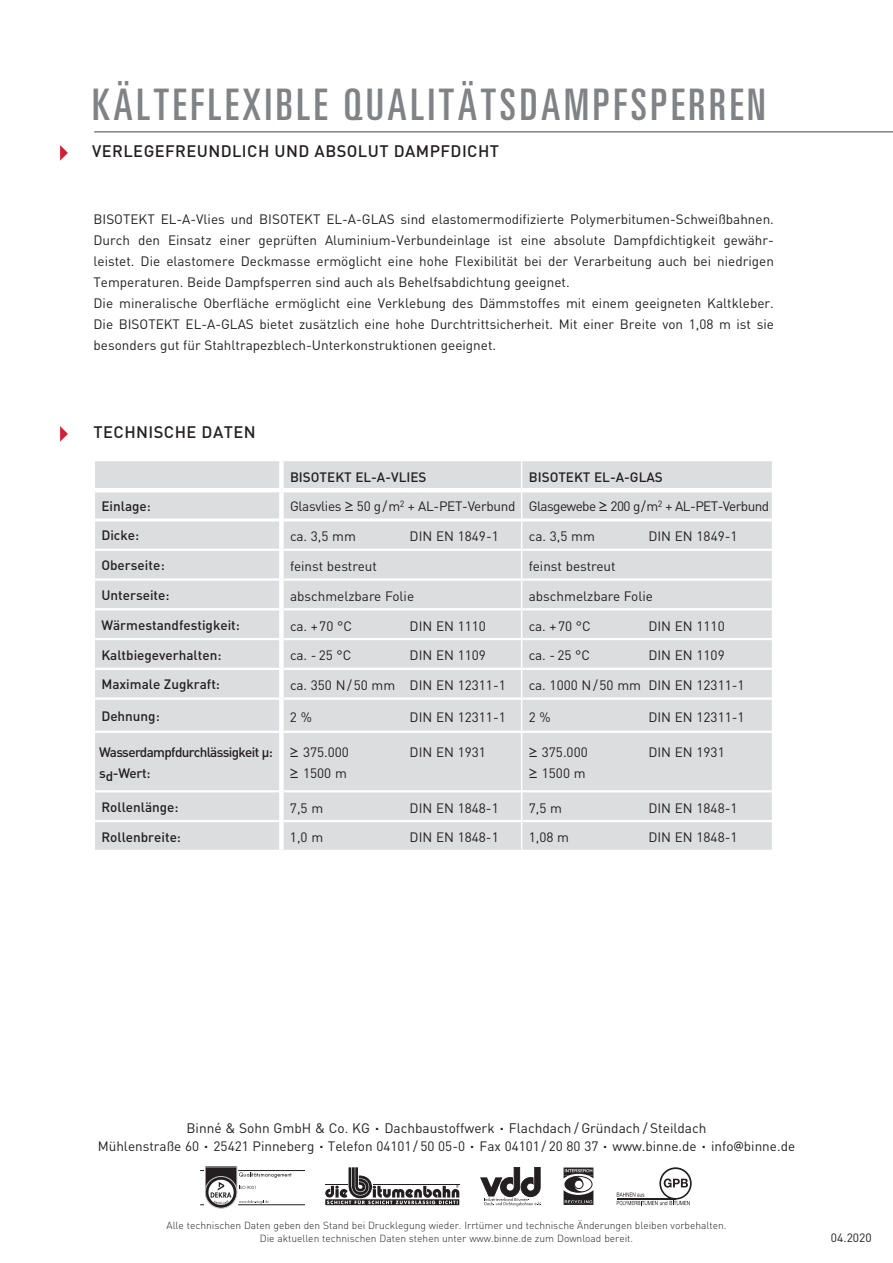
<style>
.page{position:relative;width:893px;height:1263px;background:#fff}
.page>*{position:absolute;margin:0;border:0;box-sizing:border-box;transform-origin:0 0}
.t1{font:ultra-condensed 43.5px "Univers";letter-spacing:.085em;color:#808285}
.t2{font:500 16.5px "DIN";letter-spacing:.025em;color:#231f20}
.t3{font:13.65px "DIN";color:#231f20}
.t4{font:13.5px/21px "DIN";color:#231f20}
.t5{font:500 13.5px "DIN";color:#231f20}
.t6{font:13.5px "DIN";letter-spacing:-.04em;color:#231f20}
.t7{font:500 13.5px/21px "DIN";letter-spacing:-.045em;color:#231f20}
.t8{font:12px "DIN";color:#231f20}
.t9{font:300 10.2px/12.3px "DIN";color:#231f20;text-align:center}
.s1{font-family:"Geneva"}
.s2{font-family:"Geneva";font-size:12px}
</style>
<div class="page">
<svg style="left:60px;top:145px;width:8px;height:16px"></svg>
<hr style="left:94px;top:131px;width:799px;height:2px;background:#808285">
<svg style="left:60px;top:426px;width:8px;height:16px"></svg>
<div style="left:95px;top:461px;width:677px;height:389px;background:#dcdddf"></div>
<svg style="left:521px;top:461px;width:1px;height:236px"></svg>
<hr style="left:521px;top:700px;width:1px;height:31px;background:#fff">
<hr style="left:521px;top:733px;width:1px;height:57px;background:#fff">
<svg style="left:521px;top:792px;width:1px;height:58px"></svg>
<hr style="left:95px;top:549px;width:184px;height:2px;background:#fff">
<hr style="left:284px;top:549px;width:238px;height:2px;background:#fff">
<hr style="left:522px;top:549px;width:250px;height:2px;background:#fff">
<hr style="left:95px;top:578px;width:184px;height:3px;background:#fff">
<hr style="left:284px;top:578px;width:238px;height:3px;background:#fff">
<hr style="left:522px;top:578px;width:250px;height:3px;background:#fff">
<hr style="left:95px;top:608px;width:184px;height:2px;background:#fff">
<hr style="left:284px;top:608px;width:238px;height:2px;background:#fff">
<hr style="left:522px;top:608px;width:250px;height:2px;background:#fff">
<hr style="left:95px;top:638px;width:184px;height:2px;background:#fff">
<hr style="left:284px;top:638px;width:238px;height:2px;background:#fff">
<hr style="left:522px;top:638px;width:250px;height:2px;background:#fff">
<hr style="left:95px;top:668px;width:184px;height:2px;background:#fff">
<hr style="left:284px;top:668px;width:238px;height:2px;background:#fff">
<hr style="left:522px;top:668px;width:250px;height:2px;background:#fff">
<hr style="left:95px;top:697px;width:184px;height:3px;background:#fff">
<hr style="left:284px;top:697px;width:238px;height:3px;background:#fff">
<hr style="left:522px;top:697px;width:250px;height:3px;background:#fff">
<hr style="left:95px;top:731px;width:184px;height:2px;background:#fff">
<hr style="left:284px;top:731px;width:238px;height:2px;background:#fff">
<hr style="left:522px;top:731px;width:250px;height:2px;background:#fff">
<hr style="left:95px;top:790px;width:184px;height:2px;background:#fff">
<hr style="left:284px;top:790px;width:238px;height:2px;background:#fff">
<hr style="left:522px;top:790px;width:250px;height:2px;background:#fff">
<hr style="left:95px;top:820px;width:184px;height:2px;background:#fff">
<hr style="left:284px;top:820px;width:238px;height:2px;background:#fff">
<hr style="left:522px;top:820px;width:250px;height:2px;background:#fff">
<hr style="left:95px;top:518px;width:184px;height:3px;background:#fff">
<hr style="left:284px;top:518px;width:238px;height:3px;background:#fff">
<hr style="left:522px;top:518px;width:250px;height:3px;background:#fff">
<div style="left:279px;top:461px;width:5px;height:27px;background:#fff"></div>
<div style="left:279px;top:492px;width:5px;height:28px;background:#fff"></div>
<div style="left:279px;top:520px;width:5px;height:30px;background:#fff"></div>
<div style="left:279px;top:550px;width:5px;height:29px;background:#fff"></div>
<div style="left:279px;top:579px;width:5px;height:30px;background:#fff"></div>
<div style="left:279px;top:609px;width:5px;height:30px;background:#fff"></div>
<div style="left:279px;top:639px;width:5px;height:30px;background:#fff"></div>
<div style="left:279px;top:669px;width:5px;height:29px;background:#fff"></div>
<div style="left:279px;top:698px;width:5px;height:34px;background:#fff"></div>
<div style="left:279px;top:732px;width:5px;height:59px;background:#fff"></div>
<div style="left:279px;top:791px;width:5px;height:30px;background:#fff"></div>
<div style="left:279px;top:821px;width:5px;height:29px;background:#fff"></div>
<hr style="left:95px;top:488px;width:186px;height:4px;background:#fff">
<hr style="left:281px;top:488px;width:241px;height:4px;background:#fff">
<hr style="left:522px;top:488px;width:250px;height:4px;background:#fff">
<svg style="left:481px;top:1167px;width:60px;height:39px"></svg>
<svg style="left:564px;top:1167px;width:29px;height:38px"></svg>
<svg style="left:325px;top:1167px;width:134px;height:38px"></svg>
<hr style="left:239px;top:1204px;width:66px;height:1px;background:#231f20">
<hr style="left:239px;top:1170px;width:66px;height:1px;background:#231f20">
<svg style="left:205px;top:1176px;width:32px;height:32px"></svg>
<div style="left:205px;top:1176px;width:32px;height:32px;border:1px solid #c7c8ca;border-radius:50%"></div>
<svg style="left:201px;top:1167px;width:91px;height:38px"></svg>
<svg style="left:617px;top:1167px;width:75px;height:38px"></svg>
<h1 class="t1" style="left:92px;top:79px;width:675px">KÄLTEFLEXIBLE QUALITÄTSDAMPFSPERREN</h1>
<p class="t2" style="left:92px;top:141px;width:408px">VERLEGEFREUNDLICH UND ABSOLUT DAMPFDICHT</p>
<p class="t4" style="left:94px;top:208px;width:682px">BISOTEKT EL-A-Vlies und BISOTEKT EL-A-GLAS sind elastomermodifizierte Polymerbitumen-Schweißbahnen.<br>Durch den Einsatz einer geprüften Aluminium-Verbundeinlage ist eine absolute Dampfdichtigkeit gewähr&shy;leistet. Die elastomere Deckmasse ermöglicht eine hohe Flexibilität bei der Verarbeitung auch bei niedrigen Temperaturen. Beide Dampfsperren sind auch als Behelfsabdichtung geeignet.<br>Die mineralische Oberfläche ermöglicht eine Verklebung des Dämmstoffes mit einem geeigneten Kaltkleber.<br>Die BISOTEKT EL-A-GLAS bietet zusätzlich eine hohe Durchtrittsicherheit. Mit einer Breite von 1,08 m ist sie besonders gut für Stahltrapezblech-Unterkonstruktionen geeignet.</p>
<p class="t2" style="left:94px;top:422px;width:164px">TECHNISCHE DATEN</p>
<p class="t5" style="left:290px;top:468px;width:138px">BISOTEKT EL-A-VLIES</p>
<p class="t5" style="left:529px;top:468px;width:136px">BISOTEKT EL-A-GLAS</p>
<p class="t5" style="left:101px;top:497px;width:51px">Einlage:</p>
<p class="t6" style="left:290px;top:498px;width:481px">Glasvlies <span class="s1">≥</span> 50 g/m<sup>2</sup> + AL-PET-Verbund Glasgewebe <span class="s1">≥</span> 200 g/m<sup>2</sup> + AL-PET-Verbund</p>
<p class="t5" style="left:101px;top:527px;width:39px">Dicke:</p>
<p class="t4" style="left:290px;top:526px;width:67px">ca. 3,5 mm</p>
<p class="t4" style="left:410px;top:526px;width:91px">DIN EN 1849-1</p>
<p class="t4" style="left:529px;top:526px;width:68px">ca. 3,5 mm</p>
<p class="t4" style="left:648px;top:526px;width:91px">DIN EN 1849-1</p>
<p class="t5" style="left:101px;top:557px;width:65px">Oberseite:</p>
<p class="t4" style="left:290px;top:555px;width:88px">feinst bestreut</p>
<p class="t4" style="left:529px;top:555px;width:88px">feinst bestreut</p>
<p class="t5" style="left:101px;top:586px;width:70px">Unterseite:</p>
<p class="t4" style="left:290px;top:585px;width:126px">abschmelzbare Folie</p>
<p class="t4" style="left:529px;top:585px;width:126px">abschmelzbare Folie</p>
<p class="t5" style="left:101px;top:616px;width:140px">Wärmestandfestigkeit:</p>
<p class="t4" style="left:290px;top:615px;width:63px">ca. +70 °C</p>
<p class="t4" style="left:410px;top:615px;width:78px">DIN EN 1110</p>
<p class="t4" style="left:529px;top:615px;width:63px">ca. +70 °C</p>
<p class="t4" style="left:648px;top:615px;width:78px">DIN EN 1110</p>
<p class="t5" style="left:101px;top:646px;width:122px">Kaltbiegeverhalten:</p>
<p class="t4" style="left:290px;top:645px;width:63px">ca. - 25 °C</p>
<p class="t4" style="left:410px;top:645px;width:78px">DIN EN 1109</p>
<p class="t4" style="left:529px;top:645px;width:63px">ca. - 25 °C</p>
<p class="t4" style="left:648px;top:645px;width:78px">DIN EN 1109</p>
<p class="t5" style="left:101px;top:676px;width:120px">Maximale Zugkraft:</p>
<p class="t4" style="left:290px;top:674px;width:217px">ca. 350 N/50 mm DIN EN 12311-1</p>
<p class="t4" style="left:529px;top:674px;width:217px">ca. 1000 N/50 mm DIN EN 12311-1</p>
<p class="t5" style="left:101px;top:707px;width:60px">Dehnung:</p>
<p class="t4" style="left:290px;top:706px;width:23px">2 %</p>
<p class="t4" style="left:410px;top:706px;width:98px">DIN EN 12311-1</p>
<p class="t4" style="left:529px;top:706px;width:23px">2 %</p>
<p class="t4" style="left:648px;top:706px;width:98px">DIN EN 12311-1</p>
<p class="t7" style="left:99px;top:741px;width:175px">Wasserdampfdurchlässigkeit µ: sd-Wert:</p>
<p class="t4" style="left:290px;top:742px;width:61px"><span class="s1">≥</span> 375.000</p>
<p class="t4" style="left:410px;top:742px;width:78px">DIN EN 1931</p>
<p class="t4" style="left:529px;top:742px;width:61px"><span class="s1">≥</span> 375.000</p>
<p class="t4" style="left:648px;top:742px;width:78px">DIN EN 1931</p>
<p class="t4" style="left:529px;top:763px;width:58px"><span class="s1">≥</span> 1500 m</p>
<p class="t4" style="left:290px;top:763px;width:58px"><span class="s1">≥</span> 1500 m</p>
<p class="t5" style="left:101px;top:798px;width:79px">Rollenlänge:</p>
<p class="t4" style="left:290px;top:797px;width:35px">7,5 m</p>
<p class="t4" style="left:410px;top:797px;width:91px">DIN EN 1848-1</p>
<p class="t4" style="left:529px;top:797px;width:35px">7,5 m</p>
<p class="t4" style="left:648px;top:797px;width:91px">DIN EN 1848-1</p>
<p class="t5" style="left:101px;top:828px;width:81px">Rollenbreite:</p>
<p class="t4" style="left:290px;top:827px;width:35px">1,0 m</p>
<p class="t4" style="left:410px;top:827px;width:91px">DIN EN 1848-1</p>
<p class="t4" style="left:529px;top:827px;width:42px">1,08 m</p>
<p class="t4" style="left:648px;top:827px;width:91px">DIN EN 1848-1</p>
<p class="t3" style="left:186px;top:1120px;width:521px">Binné &amp; Sohn GmbH &amp; Co. KG <sup>.</sup> Dachbaustoffwerk <sup>.</sup> Flachdach / Gründach / Steildach</p>
<p class="t4" style="left:98px;top:1136px;width:699px">Mühlenstraße 60 <sup>.</sup> 25421 Pinneberg <sup>.</sup> Telefon 04101/ 50 05-0 <sup>.</sup> Fax 04101/ 20 80 37 <sup>.</sup> www.binne.de <sup>.</sup> info<span class="s2">@</span>binne.de</p>
<p class="t9" style="left:167px;top:1219px;width:561px">Alle technischen Daten geben den Stand bei Drucklegung wieder. Irrtümer und technische Änderungen bleiben vorbehalten.<br>Die aktuellen technischen Daten stehen unter www.binne.de zum Download bereit.</p>
<p class="t8" style="left:831px;top:1230px;width:42px">04.2020</p>
</div>
